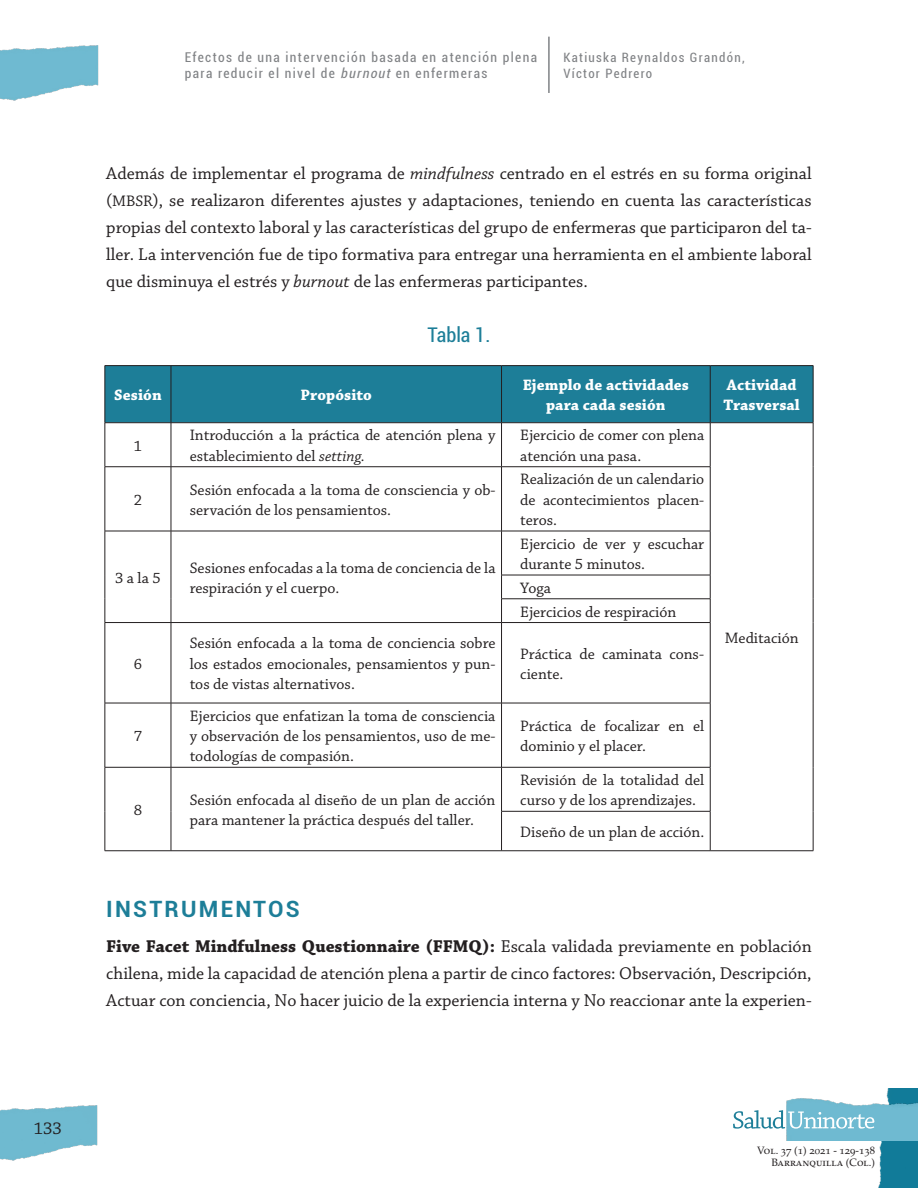
<style>
.page{position:relative;width:918px;height:1188px;background:#fff}
.page>*{position:absolute;margin:0;border:0;box-sizing:border-box;transform-origin:0 0}
.Titulo_1{font:700 22.5px "Roboto";letter-spacing:.1em;color:#1d7e98}
.Titulo_Tabla{font:condensed 20.25px "Roboto";color:#1d7e98}
.Parrafo{font:18px/27px "Chaparral Pro";color:#231f20;text-align:justify}
.Texto_tabla_left{font:15.9px/20.2px "Chaparral Pro";color:#231f20}
.Texto_tabla{font:700 15.9px/20.2px "Chaparral Pro";letter-spacing:.005em;color:#fff;text-align:center}
.Texto_tabla-2{font:15.9px "Chaparral Pro";color:#231f20}
.t1{font:condensed 13.5px/16.5px "Roboto";letter-spacing:.1em;color:#808285}
.t2{font:condensed 12.9px/15.9px "Roboto";letter-spacing:.1em;color:#808285}
.t3{font:10.65px/12.8px "Palatino LT Std";color:#231f20;text-align:right}
.s1{font-style:italic}
.s2{font-size:16.05px}
.s3{font-weight:700}
</style>
<div class="page">
<img style="left:0;top:1105px;width:98px;height:56px">
<img style="left:0;top:45px;width:99px;height:56px">
<img style="left:878px;top:1088px;width:40px;height:100px">
<img style="left:787px;top:1097px;width:131px;height:44px">
<svg style="left:733px;top:1110px;width:141px;height:19px"></svg>
<hr style="left:548px;top:37px;width:2px;height:56px;background:#808285">
<div style="left:106px;top:366px;width:707px;height:56px;background:#1d7e98"></div>
<svg style="left:106px;top:423px;width:707px;height:427px"></svg>
<hr style="left:105px;top:365px;width:66px;height:1px;background:#231f20">
<hr style="left:105px;top:366px;width:1px;height:57px;background:#231f20">
<hr style="left:171px;top:365px;width:331px;height:1px;background:#231f20">
<hr style="left:171px;top:366px;width:1px;height:57px;background:#231f20">
<hr style="left:502px;top:365px;width:208px;height:1px;background:#231f20">
<hr style="left:501px;top:366px;width:1px;height:57px;background:#231f20">
<hr style="left:710px;top:365px;width:103px;height:1px;background:#231f20">
<hr style="left:710px;top:366px;width:1px;height:57px;background:#231f20">
<hr style="left:813px;top:366px;width:1px;height:57px;background:#231f20">
<hr style="left:105px;top:422px;width:66px;height:1px;background:#231f20">
<hr style="left:105px;top:423px;width:1px;height:44px;background:#231f20">
<hr style="left:171px;top:422px;width:331px;height:1px;background:#231f20">
<hr style="left:171px;top:423px;width:1px;height:44px;background:#231f20">
<hr style="left:502px;top:422px;width:208px;height:1px;background:#231f20">
<hr style="left:501px;top:423px;width:1px;height:44px;background:#231f20">
<hr style="left:710px;top:422px;width:103px;height:1px;background:#231f20">
<hr style="left:710px;top:423px;width:1px;height:44px;background:#231f20">
<hr style="left:813px;top:423px;width:1px;height:44px;background:#231f20">
<hr style="left:813px;top:467px;width:1px;height:64px;background:#231f20">
<hr style="left:813px;top:531px;width:1px;height:44px;background:#231f20">
<svg style="left:813px;top:575px;width:1px;height:48px"></svg>
<hr style="left:813px;top:623px;width:1px;height:80px;background:#231f20">
<hr style="left:813px;top:703px;width:1px;height:64px;background:#231f20">
<hr style="left:813px;top:767px;width:1px;height:44px;background:#231f20">
<hr style="left:813px;top:811px;width:1px;height:40px;background:#231f20">
<hr style="left:710px;top:850px;width:103px;height:1px;background:#231f20">
<hr style="left:105px;top:466px;width:66px;height:1px;background:#231f20">
<hr style="left:105px;top:467px;width:1px;height:64px;background:#231f20">
<hr style="left:171px;top:466px;width:331px;height:1px;background:#231f20">
<hr style="left:171px;top:467px;width:1px;height:64px;background:#231f20">
<hr style="left:502px;top:466px;width:208px;height:1px;background:#231f20">
<hr style="left:501px;top:467px;width:1px;height:64px;background:#231f20">
<hr style="left:710px;top:467px;width:1px;height:64px;background:#231f20">
<hr style="left:105px;top:531px;width:66px;height:1px;background:#231f20">
<hr style="left:105px;top:531px;width:1px;height:44px;background:#231f20">
<hr style="left:171px;top:531px;width:331px;height:1px;background:#231f20">
<hr style="left:171px;top:531px;width:1px;height:44px;background:#231f20">
<svg style="left:105px;top:575px;width:1px;height:47px"></svg>
<svg style="left:171px;top:575px;width:1px;height:47px"></svg>
<hr style="left:502px;top:531px;width:208px;height:1px;background:#231f20">
<hr style="left:501px;top:531px;width:1px;height:44px;background:#231f20">
<hr style="left:710px;top:531px;width:1px;height:44px;background:#231f20">
<hr style="left:501px;top:575px;width:209px;height:1px;background:#231f20">
<hr style="left:501px;top:599px;width:209px;height:1px;background:#231f20">
<svg style="left:501px;top:575px;width:1px;height:47px"></svg>
<svg style="left:710px;top:575px;width:1px;height:47px"></svg>
<hr style="left:105px;top:622px;width:66px;height:1px;background:#231f20">
<hr style="left:105px;top:623px;width:1px;height:80px;background:#231f20">
<hr style="left:171px;top:622px;width:331px;height:1px;background:#231f20">
<hr style="left:171px;top:623px;width:1px;height:80px;background:#231f20">
<hr style="left:502px;top:622px;width:208px;height:1px;background:#231f20">
<hr style="left:501px;top:623px;width:1px;height:80px;background:#231f20">
<hr style="left:710px;top:623px;width:1px;height:80px;background:#231f20">
<hr style="left:105px;top:703px;width:66px;height:1px;background:#231f20">
<hr style="left:105px;top:703px;width:1px;height:64px;background:#231f20">
<hr style="left:171px;top:703px;width:331px;height:1px;background:#231f20">
<hr style="left:171px;top:703px;width:1px;height:64px;background:#231f20">
<hr style="left:502px;top:703px;width:208px;height:1px;background:#231f20">
<hr style="left:501px;top:703px;width:1px;height:64px;background:#231f20">
<hr style="left:710px;top:703px;width:1px;height:64px;background:#231f20">
<hr style="left:105px;top:767px;width:66px;height:1px;background:#231f20">
<hr style="left:105px;top:767px;width:1px;height:44px;background:#231f20">
<hr style="left:171px;top:767px;width:331px;height:1px;background:#231f20">
<hr style="left:171px;top:767px;width:1px;height:44px;background:#231f20">
<hr style="left:105px;top:811px;width:1px;height:40px;background:#231f20">
<hr style="left:171px;top:811px;width:1px;height:40px;background:#231f20">
<hr style="left:105px;top:850px;width:66px;height:1px;background:#231f20">
<hr style="left:171px;top:850px;width:331px;height:1px;background:#231f20">
<hr style="left:502px;top:767px;width:208px;height:1px;background:#231f20">
<hr style="left:501px;top:767px;width:1px;height:44px;background:#231f20">
<hr style="left:710px;top:767px;width:1px;height:44px;background:#231f20">
<hr style="left:501px;top:811px;width:209px;height:1px;background:#231f20">
<hr style="left:501px;top:811px;width:1px;height:40px;background:#231f20">
<hr style="left:710px;top:811px;width:1px;height:40px;background:#231f20">
<hr style="left:502px;top:850px;width:208px;height:1px;background:#231f20">
<p class="Parrafo" style="left:34px;top:1115px;width:30px">133</p>
<p class="t1" style="left:185px;top:48px;width:354px">Efectos de una intervención basada en atención plena para reducir el nivel de <span class="s1">burnout</span> en enfermeras</p>
<p class="t2" style="left:563px;top:49px;width:183px">Katiuska Reynaldos Grandón,<br>Víctor Pedrero</p>
<p class="Parrafo" style="left:106px;top:161px;width:707px">Además de implementar el programa de <span class="s1">mindfulness</span> centrado en el estrés en su forma original (<span class="s2">MBSR</span>), se realizaron diferentes ajustes y adaptaciones, teniendo en cuenta las características propias del contexto laboral y las características del grupo de enfermeras que participaron del ta&shy;ller. La intervención fue de tipo formativa para entregar una herramienta en el ambiente laboral que disminuya el estrés y <span class="s1">burnout</span> de las enfermeras participantes.</p>
<p class="Titulo_Tabla" style="left:428px;top:321px;width:64px">Tabla 1.</p>
<p class="Texto_tabla" style="left:114px;top:385px;width:49px">Sesión</p>
<p class="Texto_tabla" style="left:301px;top:385px;width:73px">Propósito</p>
<p class="Texto_tabla" style="left:523px;top:375px;width:168px">Ejemplo de actividades para cada sesión</p>
<p class="Texto_tabla" style="left:723px;top:375px;width:78px;text-align:left">Actividad<br>Trasversal</p>
<p class="Texto_tabla-2" style="left:134px;top:437px;width:10px">1</p>
<p class="Texto_tabla_left" style="left:190px;top:426px;width:307px">Introducción a la práctica de atención plena y establecimiento del <span class="s1">setting.</span></p>
<p class="Texto_tabla_left" style="left:520px;top:426px;width:185px">Ejercicio de comer con plena atención una pasa.</p>
<p class="Texto_tabla-2" style="left:134px;top:491px;width:10px">2</p>
<p class="Texto_tabla_left" style="left:190px;top:480px;width:307px">Sesión enfocada a la toma de consciencia y ob&shy;servación de los pensamientos.</p>
<p class="Texto_tabla_left" style="left:520px;top:470px;width:185px;text-align:justify">Realización de un calendario de acontecimientos placen&shy;teros.</p>
<p class="Texto_tabla-2" style="left:115px;top:569px;width:47px">3 a la 5</p>
<p class="Texto_tabla_left" style="left:190px;top:558px;width:307px">Sesiones enfocadas a la toma de conciencia de la respiración y el cuerpo.</p>
<p class="Texto_tabla_left" style="left:520px;top:534px;width:185px">Ejercicio de ver y escuchar durante 5 minutos.</p>
<p class="Texto_tabla_left" style="left:520px;top:578px;width:32px">Yoga</p>
<p class="Texto_tabla_left" style="left:520px;top:602px;width:158px">Ejercicios de respiración</p>
<p class="Texto_tabla-2" style="left:134px;top:655px;width:10px">6</p>
<p class="Texto_tabla-2" style="left:134px;top:727px;width:10px">7</p>
<p class="Texto_tabla_left" style="left:190px;top:634px;width:307px;text-align:justify">Sesión enfocada a la toma de conciencia sobre los estados emocionales, pensamientos y pun&shy;tos de vistas alternativos.</p>
<p class="Texto_tabla_left" style="left:520px;top:644px;width:185px">Práctica de caminata cons&shy;ciente.</p>
<p class="Texto_tabla_left" style="left:190px;top:706px;width:307px;text-align:justify">Ejercicios que enfatizan la toma de consciencia y observación de los pensamientos, uso de me&shy;todologías de compasión.</p>
<p class="Texto_tabla_left" style="left:520px;top:716px;width:185px">Práctica de focalizar en el dominio y el placer.</p>
<p class="Texto_tabla-2" style="left:134px;top:801px;width:10px">8</p>
<p class="Texto_tabla_left" style="left:190px;top:790px;width:307px">Sesión enfocada al diseño de un plan de acción para mantener la práctica después del taller.</p>
<p class="Texto_tabla_left" style="left:520px;top:771px;width:185px">Revisión de la totalidad del curso y de los aprendizajes.</p>
<p class="Texto_tabla_left" style="left:520px;top:822px;width:185px">Diseño de un plan de acción.</p>
<p class="Texto_tabla-2" style="left:725px;top:629px;width:75px">Meditación</p>
<p class="Titulo_1" style="left:106px;top:893px;width:195px">INSTRUMENTOS</p>
<p class="Parrafo" style="left:106px;top:934px;width:707px"><span class="s3">Five Facet Mindfulness Questionnaire (FFMQ):</span> Escala validada previamente en población chilena, mide la capacidad de atención plena a partir de cinco factores: Observación, Descripción, Actuar con conciencia, No hacer juicio de la experiencia interna y No reaccionar ante la experien-</p>
<p class="t3" style="left:757px;top:1144px;width:119px">Vol. 37 (1) 2021 - 129-138<br>Barranquilla (Col.)</p>
</div>
